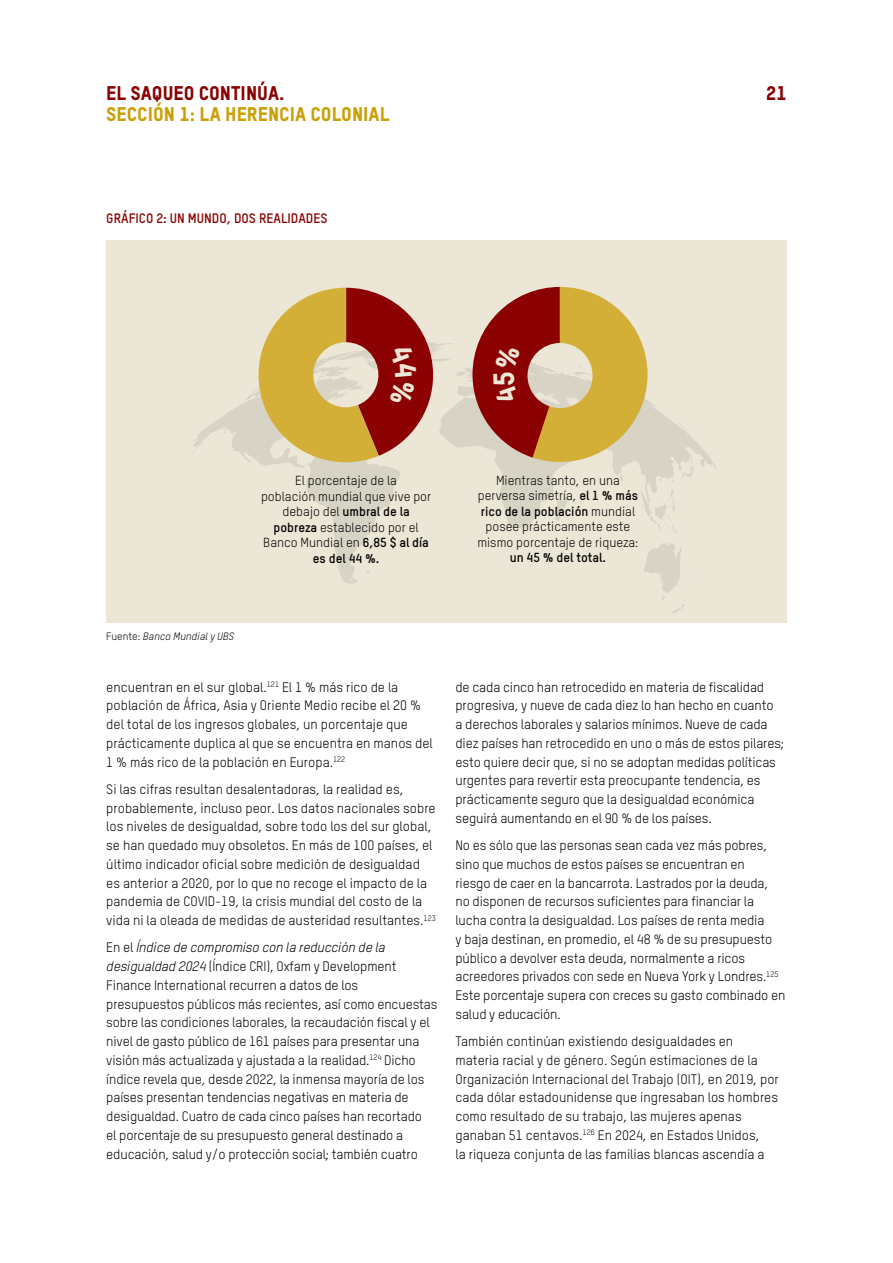
<style>
.page{position:relative;width:893px;height:1263px;background:#fff}
.page>*{position:absolute;margin:0;border:0;box-sizing:border-box;transform-origin:0 0}
.t1{font:19.5px/21px "Oxfam TSTARPRO Headline";color:#ca9f07}
.t2{font:19.5px "Oxfam TSTARPRO Headline";color:#8b0000}
.t3{font:13.5px/18.8px "Oxfam TSTARPRO";letter-spacing:-.01em;color:#000}
._10__Figure_Headings{font:700 13.5px "Oxfam TSTARPRO";color:#8b0000}
.t4{font:12.9px/15.5px "Oxfam TSTARPRO";color:#000;text-align:center}
.t5{font:italic 10.5px "Oxfam TSTARPRO";color:#000}
.s1{color:#8b0000}
.s2{font-style:normal}
.s3{font-weight:700}
.s4{font-style:italic}
</style>
<div class="page">
<div style="left:106px;top:240px;width:681px;height:383px;background:#ebe6d6"></div>
<svg style="left:193px;top:287px;width:518px;height:327px"></svg>
<p class="t1" style="left:106px;top:82px;width:284px"><span class="s1">EL SAQUEO CONTINÚA.<br></span>SECCIÓN 1: LA HERENCIA COLONIAL</p>
<p class="_10__Figure_Headings" style="left:106px;top:210px;width:223px">GRÁFICO 2: UN MUNDO, DOS REALIDADES</p>
<p class="t5" style="left:106px;top:629px;width:129px"><span class="s2">Fuente:</span> Banco Mundial y UBS</p>
<p class="t4" style="left:261px;top:473px;width:172px">El porcentaje de la<br>población mundial que vive por debajo del <span class="s3">umbral de la pobreza</span> establecido por el<br>Banco Mundial en <span class="s3">6,85 $ al día es del 44 %.</span></p>
<p class="t4" style="left:477px;top:472px;width:163px">Mientras tanto, en una perversa simetría, <span class="s3">el 1 % más rico de la población</span> mundial posee prácticamente este mismo porcentaje de riqueza: <span class="s3">un 45 % del total.</span></p>
<p class="t2" style="left:766px;top:81px;width:22px">21</p>
<p class="t3" style="left:106px;top:677px;width:328px">encuentran en el sur global.<sup>121</sup> El 1 % más rico de la población de África, Asia y Oriente Medio recibe el 20 % del total de los ingresos globales, un porcentaje que prácticamente duplica al que se encuentra en manos del 1 % más rico de la población en Europa.<sup>122</sup></p>
<p class="t3" style="left:106px;top:779px;width:331px">Si las cifras resultan desalentadoras, la realidad es, probablemente, incluso peor. Los datos nacionales sobre los niveles de desigualdad, sobre todo los del sur global, se han quedado muy obsoletos. En más de 100 países, el último indicador oficial sobre medición de desigualdad es anterior a 2020, por lo que no recoge el impacto de la pandemia de COVID-19, la crisis mundial del costo de la vida ni la oleada de medidas de austeridad resultantes.<sup>123</sup></p>
<p class="t3" style="left:106px;top:938px;width:333px">En el <span class="s4">Índice de compromiso con la reducción de la desigualdad 2024</span> (Índice CRI), Oxfam y Development Finance International recurren a datos de los presupuestos públicos más recientes, así como encuestas sobre las condiciones laborales, la recaudación fiscal y el nivel de gasto público de 161 países para presentar una visión más actualizada y ajustada a la realidad.<sup>124</sup> Dicho índice revela que, desde 2022, la inmensa mayoría de los países presentan tendencias negativas en materia de desigualdad. Cuatro de cada cinco países han recortado<br>el porcentaje de su presupuesto general destinado a educación, salud y/o protección social; también cuatro</p>
<p class="t3" style="left:455px;top:677px;width:330px">de cada cinco han retrocedido en materia de fiscalidad progresiva, y nueve de cada diez lo han hecho en cuanto<br>a derechos laborales y salarios mínimos. Nueve de cada diez países han retrocedido en uno o más de estos pilares; esto quiere decir que, si no se adoptan medidas políticas urgentes para revertir esta preocupante tendencia, es prácticamente seguro que la desigualdad económica seguirá aumentando en el 90 % de los países.</p>
<p class="t3" style="left:455px;top:836px;width:331px">No es sólo que las personas sean cada vez más pobres, sino que muchos de estos países se encuentran en<br>riesgo de caer en la bancarrota. Lastrados por la deuda, no disponen de recursos suficientes para financiar la lucha contra la desigualdad. Los países de renta media<br>y baja destinan, en promedio, el 48 % de su presupuesto público a devolver esta deuda, normalmente a ricos acreedores privados con sede en Nueva York y Londres.<sup>125<br></sup>Este porcentaje supera con creces su gasto combinado en salud y educación.</p>
<p class="t3" style="left:455px;top:1032px;width:325px">También continúan existiendo desigualdades en materia racial y de género. Según estimaciones de la Organización Internacional del Trabajo (OIT), en 2019, por cada dólar estadounidense que ingresaban los hombres como resultado de su trabajo, las mujeres apenas ganaban 51 centavos.<sup>126</sup> En 2024, en Estados Unidos,<br>la riqueza conjunta de las familias blancas ascendía a</p>
</div>
